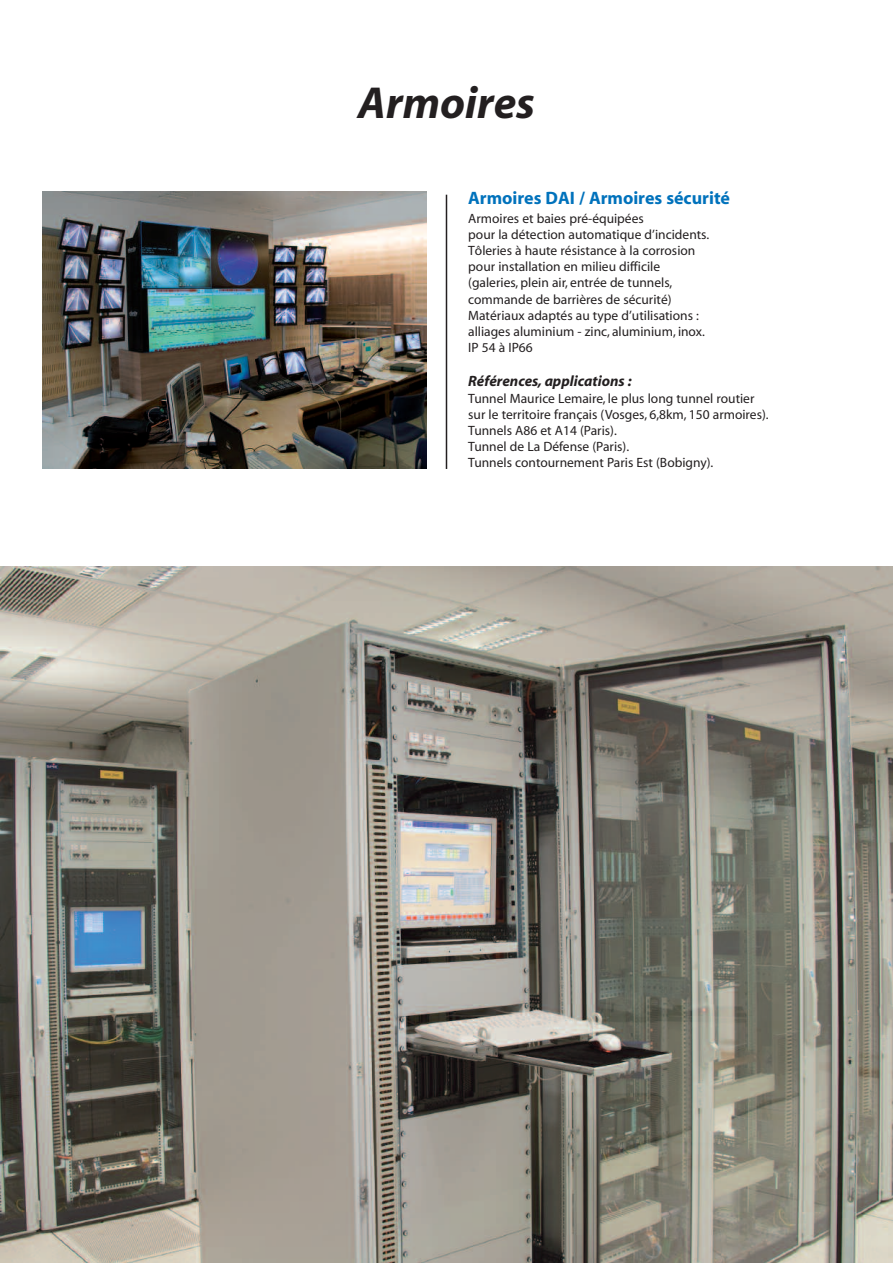
<style>
.page{position:relative;width:893px;height:1263px;background:#fff}
.page>*{position:absolute;margin:0;border:0;box-sizing:border-box;transform-origin:0 0}
.t1{font:italic 700 45px "Myriad";color:#231f20}
.t2{font:700 18px "Myriad";color:#0072bc}
.t3{font:italic 700 15px "Myriad";color:#231f20}
.t4{font:13.5px/16.2px "Myriad";color:#231f20}
</style>
<div class="page">
<img style="left:1px;top:567px;width:892px;height:696px">
<hr style="left:446px;top:195px;width:1px;height:274px;background:#231f20">
<img style="left:42px;top:191px;width:384px;height:277px">
<h1 class="t1" style="left:358px;top:86px;width:179px">Armoires</h1>
<h2 class="t2" style="left:468px;top:191px;width:263px">Armoires DAI / Armoires sécurité</h2>
<p class="t4" style="left:468px;top:211px;width:243px">Armoires et baies pré-équipées<br>pour la détection automatique d’incidents.<br>Tôleries à haute résistance à la corrosion pour installation en milieu difficile (galeries, plein air, entrée de tunnels, commande de barrières de sécurité)<br>Matériaux adaptés au type d’utilisations : alliages aluminium - zinc, aluminium, inox.<br>IP 54 à IP66</p>
<p class="t3" style="left:468px;top:375px;width:165px">Références, applications :</p>
<p class="t4" style="left:468px;top:391px;width:302px">Tunnel Maurice Lemaire, le plus long tunnel routier sur le territoire français (Vosges, 6,8km, 150 armoires).<br>Tunnels A86 et A14 (Paris).<br>Tunnel de La Défense (Paris).<br>Tunnels contournement Paris Est (Bobigny).</p>
</div>
